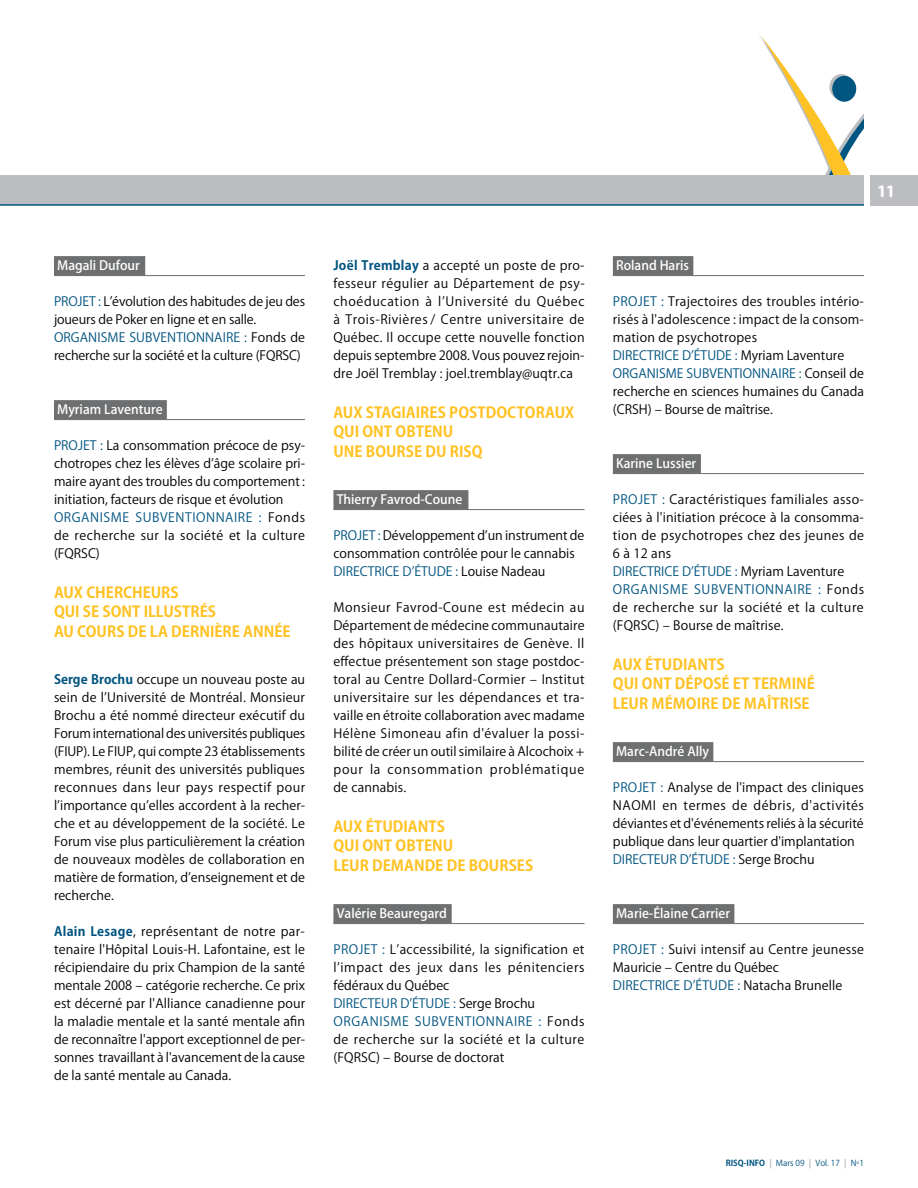
<style>
.page{position:relative;width:918px;height:1188px;background:#fff}
.page>*{position:absolute;margin:0;border:0;box-sizing:border-box;transform-origin:0 0}
.t1{font:700 15px/19.5px "Koz Go Pro";color:#ffc222}
.t2{font:800 15px "Koz Go Pro";color:#fff}
.t3{font:12.75px/18px "Koz Go Pro";color:#000;text-align:justify}
.t4{font:12.75px "Koz Go Pro";letter-spacing:.01em;color:#005480}
.t5{font:500 12.75px "Koz Go Pro";color:#fff}
.t6{font:12.75px/18px "Koz Go Pro";letter-spacing:.02em;color:#000}
.t7{font:8.25px "Koz Go Pro";color:#005480}
.s1{color:#005480}
.s2{font-weight:700;color:#005480}
.s3{font-weight:700}
.s4{font-weight:800;color:#bcbdc0}
</style>
<div class="page">
<svg style="left:759px;top:35px;width:105px;height:140px"></svg>
<div style="left:832px;top:76px;width:24px;height:26px;background:#005581;border-radius:50%"></div>
<div style="left:871px;top:176px;width:47px;height:30px;background:#bcbdc0"></div>
<div style="left:0;top:175px;width:864px;height:30px;background:#bcbdc0"></div>
<hr style="left:0;top:204px;width:864px;height:2px;background:#005480">
<div style="left:613px;top:256px;width:80px;height:20px;background:#6d6f71"></div>
<hr style="left:613px;top:275px;width:251px;height:1px;background:#6d6f71">
<div style="left:613px;top:454px;width:88px;height:20px;background:#6d6f71"></div>
<hr style="left:613px;top:473px;width:251px;height:1px;background:#6d6f71">
<div style="left:613px;top:742px;width:100px;height:20px;background:#6d6f71"></div>
<hr style="left:613px;top:761px;width:251px;height:1px;background:#6d6f71">
<div style="left:613px;top:904px;width:121px;height:20px;background:#6d6f71"></div>
<hr style="left:613px;top:923px;width:251px;height:1px;background:#6d6f71">
<div style="left:333px;top:490px;width:135px;height:20px;background:#6d6f71"></div>
<hr style="left:333px;top:509px;width:252px;height:1px;background:#6d6f71">
<div style="left:333px;top:904px;width:119px;height:20px;background:#6d6f71"></div>
<hr style="left:333px;top:923px;width:252px;height:1px;background:#6d6f71">
<div style="left:54px;top:256px;width:91px;height:20px;background:#6d6f71"></div>
<hr style="left:54px;top:275px;width:251px;height:1px;background:#6d6f71">
<div style="left:54px;top:400px;width:113px;height:20px;background:#6d6f71"></div>
<hr style="left:54px;top:419px;width:251px;height:1px;background:#6d6f71">
<p class="t5" style="left:57px;top:257px;width:84px">Magali Dufour</p>
<p class="t4" style="left:54px;top:293px;width:15px">Projet</p>
<p class="t3" style="left:54px;top:293px;width:253px;text-indent:44px"><span class="s1">:</span> L’évolution des habitudes de jeu des joueurs de Poker en ligne et en salle.</p>
<p class="t4" style="left:54px;top:329px;width:19px">Organisme</p>
<p class="t4" style="left:129px;top:329px;width:8px">subventionnaire</p>
<p class="t3" style="left:54px;top:329px;width:253px;text-indent:190px"><span class="s1">:</span> Fonds de recherche sur la société et la culture (FQRSC)</p>
<p class="t5" style="left:57px;top:401px;width:107px">Myriam Laventure</p>
<p class="t4" style="left:54px;top:437px;width:14px">Projet</p>
<p class="t3" style="left:54px;top:437px;width:253px;text-indent:46px"><span class="s1">:</span> La consommation précoce de psy&shy;chotropes chez les élèves d’âge scolaire pri&shy;maire ayant des troubles du comportement : initiation, facteurs de risque et évolution</p>
<p class="t4" style="left:54px;top:509px;width:19px">Organisme</p>
<p class="t4" style="left:135px;top:509px;width:9px">subventionnaire</p>
<p class="t3" style="left:54px;top:509px;width:253px;text-indent:205px"><span class="s1">:</span> Fonds de recherche sur la société et la culture (FQRSC)</p>
<p class="t1" style="left:54px;top:583px;width:11px">AUX</p>
<p class="t1" style="left:86px;top:583px;width:10px">CHE</p>
<p class="t1" style="left:114px;top:583px;width:20px">RCHEU</p>
<p class="t1" style="left:161px;top:583px;width:18px">RS</p>
<p class="t1" style="left:54px;top:603px;width:99px">QUI SE SONT ILLUST</p>
<p class="t1" style="left:54px;top:603px;width:229px;text-indent:136px">RÉS<br>AU COURS DE LA DERNIÈRE ANNÉE</p>
<p class="t3" style="left:54px;top:671px;width:253px"><span class="s2">Serge Brochu</span> occupe un nouveau poste au sein de l’Université de Montréal. Monsieur Brochu a été nommé directeur exécutif du Forum international des universités publiques (FIUP). Le FIUP, qui compte 23 établissements membres, réunit des universités publiques reconnues dans leur pays respectif pour l’importance qu’elles accordent à la recher&shy;che et au développement de la société. Le Forum vise plus particulièrement la création de nouveaux modèles de collaboration en matière de formation, d’enseignement et de recherche.</p>
<p class="t3" style="left:54px;top:923px;width:253px"><span class="s2">Alain Lesage</span>, représentant de notre par&shy;tenaire l'Hôpital Louis-H. Lafontaine, est le récipiendaire du prix Champion de la santé mentale 2008 – catégorie recherche. Ce prix est décerné par l'Alliance canadienne pour la maladie mentale et la santé mentale afin de reconnaître l'apport exceptionnel de per&shy;sonnes travaillant à l'avancement de la cause de la santé mentale au Canada.</p>
<p class="t3" style="left:333px;top:257px;width:253px"><span class="s2">Joël Tremblay</span> a accepté un poste de pro&shy;fesseur régulier au Département de psy&shy;choéducation à l’Université du Québec à Trois-Rivières / Centre universitaire de Québec. Il occupe cette nouvelle fonction depuis septembre 2008. Vous pouvez rejoin&shy;dre Joël Tremblay : joel.tremblay@uqtr.ca</p>
<p class="t1" style="left:333px;top:403px;width:11px">AUX</p>
<p class="t1" style="left:366px;top:403px;width:9px">STAGIAI</p>
<p class="t1" style="left:333px;top:403px;width:223px;text-indent:87px">RES POSTDOCTORAUX<br>QUI ONT OBTENU<br>UNE BOURSE DU RISQ</p>
<p class="t5" style="left:337px;top:491px;width:127px">Thierry Favrod-Coune</p>
<p class="t4" style="left:333px;top:527px;width:15px">Projet</p>
<p class="t3" style="left:333px;top:527px;width:252px;text-indent:44px"><span class="s1">:</span> Développement d’un instrument de consommation contrôlée pour le cannabis</p>
<p class="t4" style="left:333px;top:563px;width:17px">Directrice</p>
<p class="t4" style="left:403px;top:563px;width:21px">d’étude</p>
<p class="t3" style="left:456px;top:563px;width:91px"><span class="s1">:</span> Louise Nadeau</p>
<p class="t3" style="left:333px;top:599px;width:253px">Monsieur Favrod-Coune est médecin au Département de médecine communautaire des hôpitaux universitaires de Genève. Il effectue présentement son stage postdoc&shy;toral au Centre Dollard-Cormier – Institut universitaire sur les dépendances et tra&shy;vaille en étroite collaboration avec madame Hélène Simoneau afin d'évaluer la possi&shy;bilité de créer un outil similaire à Alcochoix + pour la consommation problématique de cannabis.</p>
<p class="t1" style="left:333px;top:817px;width:11px">AUX</p>
<p class="t1" style="left:366px;top:817px;width:10px">ÉTU</p>
<p class="t1" style="left:333px;top:817px;width:119px;text-indent:59px">DIANTS<br>QUI ONT OBTENU<br>LEUR DEMA</p>
<p class="t1" style="left:414px;top:856px;width:104px">NDE DE BOURSES</p>
<p class="t5" style="left:337px;top:905px;width:112px">Valérie Beauregard</p>
<p class="t4" style="left:333px;top:941px;width:15px">Projet</p>
<p class="t3" style="left:333px;top:941px;width:253px;text-indent:49px"><span class="s1">:</span> L’accessibilité, la signification et l’impact des jeux dans les pénitenciers fédéraux du Québec</p>
<p class="t4" style="left:333px;top:995px;width:17px">Directeur</p>
<p class="t4" style="left:400px;top:995px;width:20px">d’étude</p>
<p class="t3" style="left:453px;top:995px;width:83px"><span class="s1">:</span> Serge Brochu</p>
<p class="t4" style="left:333px;top:1013px;width:19px">Organisme</p>
<p class="t4" style="left:415px;top:1013px;width:9px">subventionnaire</p>
<p class="t3" style="left:333px;top:1013px;width:253px;text-indent:205px"><span class="s1">:</span> Fonds de recherche sur la société et la culture (FQRSC) – Bourse de doctorat</p>
<p class="t2" style="left:878px;top:182px;width:19px">11</p>
<p class="t5" style="left:616px;top:257px;width:74px">Roland Haris</p>
<p class="t4" style="left:613px;top:293px;width:15px">Projet</p>
<p class="t3" style="left:613px;top:293px;width:253px;text-indent:48px"><span class="s1">:</span> Trajectoires des troubles intério&shy;risés à l'adolescence : impact de la consom&shy;mation de psychotropes</p>
<p class="t4" style="left:613px;top:347px;width:17px">Directrice</p>
<p class="t4" style="left:682px;top:347px;width:20px">d’étude</p>
<p class="t3" style="left:735px;top:347px;width:111px"><span class="s1">:</span> Myriam Laventure</p>
<p class="t4" style="left:613px;top:365px;width:18px">Organisme</p>
<p class="t4" style="left:687px;top:365px;width:8px">subventionnaire</p>
<p class="t3" style="left:613px;top:365px;width:253px;text-indent:186px"><span class="s1">:</span> Conseil de recherche en sciences humaines du Canada (CRSH) – Bourse de maîtrise.</p>
<p class="t5" style="left:616px;top:455px;width:82px">Karine Lussier</p>
<p class="t4" style="left:613px;top:491px;width:15px">Projet</p>
<p class="t3" style="left:613px;top:491px;width:253px;text-indent:49px"><span class="s1">:</span> Caractéristiques familiales asso&shy;ciées à l'initiation précoce à la consomma&shy;tion de psychotropes chez des jeunes de 6 à 12 ans</p>
<p class="t4" style="left:613px;top:563px;width:17px">Directrice</p>
<p class="t4" style="left:682px;top:563px;width:21px">d’étude</p>
<p class="t3" style="left:735px;top:563px;width:111px"><span class="s1">:</span> Myriam Laventure</p>
<p class="t4" style="left:613px;top:581px;width:19px">Organisme</p>
<p class="t4" style="left:694px;top:581px;width:9px">subventionnaire</p>
<p class="t3" style="left:613px;top:581px;width:253px;text-indent:205px"><span class="s1">:</span> Fonds de recherche sur la société et la culture (FQRSC) – Bourse de maîtrise.</p>
<p class="t1" style="left:613px;top:655px;width:11px">AUX</p>
<p class="t1" style="left:645px;top:655px;width:10px">ÉTU</p>
<p class="t1" style="left:613px;top:655px;width:202px;text-indent:59px">DIANTS<br>QUI ONT DÉPOSÉ ET TERMI NÉ<br>LEU R MÉM</p>
<p class="t1" style="left:686px;top:694px;width:111px">OIRE DE MAÎTRISE</p>
<p class="t5" style="left:616px;top:743px;width:95px">Marc-André Ally</p>
<p class="t4" style="left:613px;top:779px;width:15px">Projet</p>
<p class="t3" style="left:613px;top:779px;width:253px;text-indent:48px"><span class="s1">:</span> Analyse de l'impact des cliniques NAOMI en termes de débris, d'activités déviantes et d'événements reliés à la sécurité publique dans leur quartier d'implantation</p>
<p class="t4" style="left:613px;top:851px;width:17px">Directeur</p>
<p class="t4" style="left:680px;top:851px;width:20px">d’étude</p>
<p class="t3" style="left:733px;top:851px;width:83px"><span class="s1">:</span> Serge Brochu</p>
<p class="t5" style="left:616px;top:905px;width:115px">Marie-Élaine Carrier</p>
<p class="t4" style="left:613px;top:941px;width:15px">Projet</p>
<p class="t6" style="left:613px;top:941px;width:253px;text-indent:48px"><span class="s1">:</span> Suivi intensif au Centre jeunesse<br>Mauricie – Centre du Québec</p>
<p class="t4" style="left:613px;top:977px;width:17px">Directrice</p>
<p class="t4" style="left:683px;top:977px;width:20px">d’étude</p>
<p class="t3" style="left:737px;top:977px;width:106px"><span class="s1">:</span> Natacha Brunelle</p>
<p class="t7" style="left:726px;top:1158px;width:140px"><span class="s3">RISQ-INFO</span> <span class="s4">|</span> Mars 09 <span class="s4">|</span> Vol. 17 <span class="s4">|</span> N<sup>o</sup>1</p>
</div>
